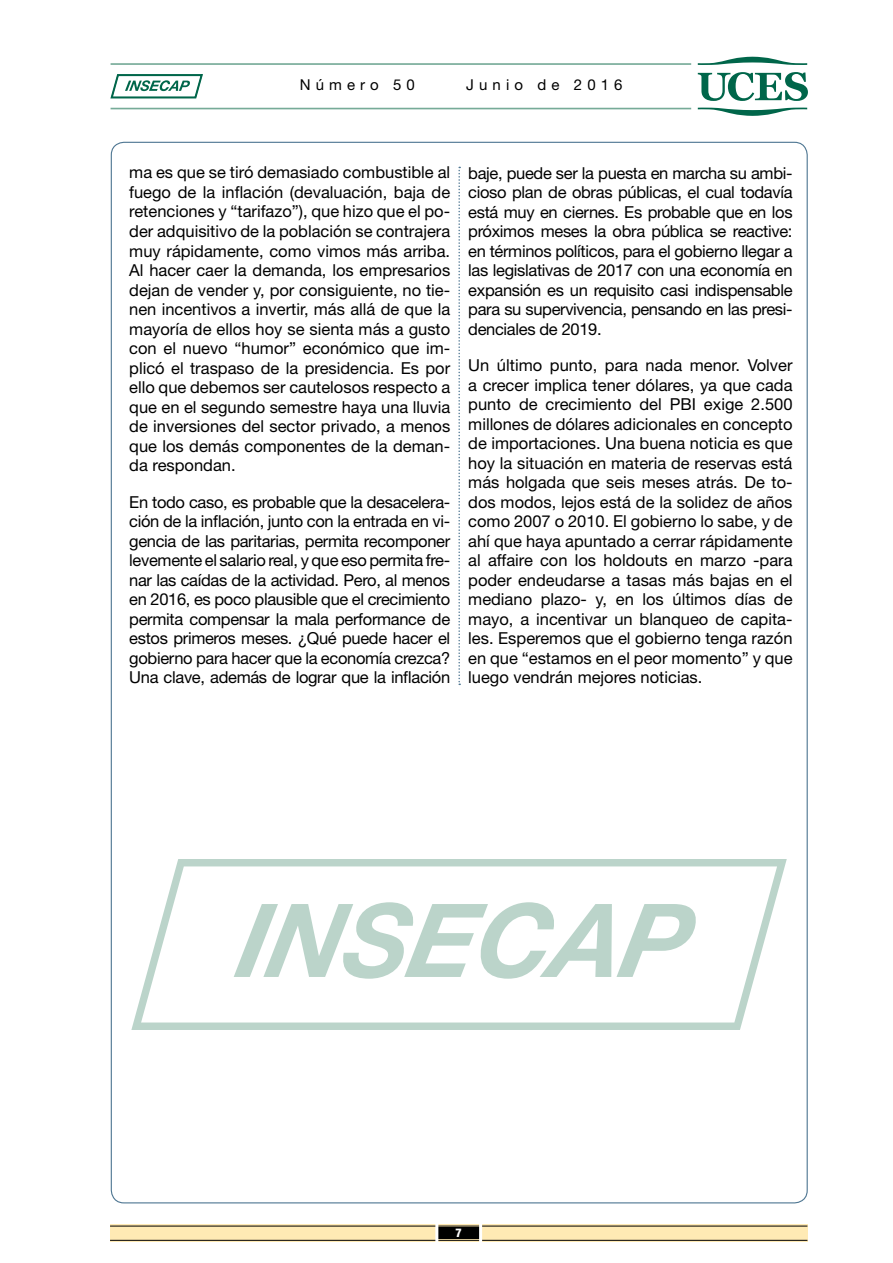
<style>
.page{position:relative;width:893px;height:1263px;background:#fff}
.page>*{position:absolute;margin:0;border:0;box-sizing:border-box;transform-origin:0 0}
.t1{font:16.5px/19.5px "Helvetica Neue LT Std";letter-spacing:-.02em;color:#000;text-align:justify}
.t2{font:15px "Helvetica Neue LT Std";letter-spacing:.34em;color:#000}
.t3{font:800 condensed 12px "Helvetica Neue LT Std";color:#fff}
</style>
<div class="page">
<div style="left:110px;top:1225px;width:697px;height:17px;background:#ffeab4"></div>
<div style="left:437px;top:1227px;width:44px;height:12px;background:#000"></div>
<hr style="left:110px;top:1226px;width:697px;height:1px;background:#000">
<hr style="left:110px;top:1240px;width:697px;height:1px;background:#000">
<hr style="left:435px;top:1223px;width:3px;height:22px;background:#fff">
<hr style="left:479px;top:1224px;width:3px;height:22px;background:#fff">
<svg style="left:110px;top:74px;width:93px;height:25px"></svg>
<svg style="left:698px;top:108px;width:109px;height:8px"></svg>
<svg style="left:698px;top:57px;width:109px;height:8px"></svg>
<svg style="left:698px;top:72px;width:110px;height:29px"></svg>
<hr style="left:111px;top:63px;width:580px;height:2px;background:#76ab98">
<hr style="left:111px;top:108px;width:580px;height:1px;background:#76ab98">
<svg style="left:458px;top:167px;width:2px;height:518px"></svg>
<svg style="left:131px;top:859px;width:656px;height:171px"></svg>
<svg style="left:234px;top:902px;width:464px;height:77px"></svg>
<p class="t2" style="left:300px;top:76px;width:117px">Número 50</p>
<p class="t2" style="left:466px;top:76px;width:158px">Junio de 2016</p>
<p class="t1" style="left:129px;top:163px;width:322px">ma es que se tiró demasiado combustible al fuego de la inflación (devaluación, baja de retenciones y “tarifazo”), que hizo que el po&shy;der adquisitivo de la población se contrajera muy rápidamente, como vimos más arriba.<br>Al hacer caer la demanda, los empresarios dejan de vender y, por consiguiente, no tie&shy;nen incentivos a invertir, más allá de que la mayoría de ellos hoy se sienta más a gusto con el nuevo “humor” económico que im&shy;plicó el traspaso de la presidencia. Es por ello que debemos ser cautelosos respecto a que en el segundo semestre haya una lluvia de inversiones del sector privado, a menos que los demás componentes de la deman&shy;da respondan.</p>
<p class="t1" style="left:129px;top:492px;width:322px">En todo caso, es probable que la desacelera&shy;ción de la inflación, junto con la entrada en vi&shy;gencia de las paritarias, permita recomponer levemente el salario real, y que eso permita fre&shy;nar las caídas de la actividad. Pero, al menos en 2016, es poco plausible que el crecimiento permita compensar la mala performance de estos primeros meses. ¿Qué puede hacer el gobierno para hacer que la economía crezca?<br>Una clave, además de lograr que la inflación</p>
<p class="t1" style="left:468px;top:163px;width:326px">baje, puede ser la puesta en marcha su ambi&shy;cioso plan de obras públicas, el cual todavía está muy en ciernes. Es probable que en los próximos meses la obra pública se reactive: en términos políticos, para el gobierno llegar a las legislativas de 2017 con una economía en expansión es un requisito casi indispensable para su supervivencia, pensando en las presi&shy;denciales de 2019.</p>
<p class="t1" style="left:468px;top:355px;width:326px">Un último punto, para nada menor. Volver a crecer implica tener dólares, ya que cada punto de crecimiento del PBI exige 2.500 millones de dólares adicionales en concepto de importaciones. Una buena noticia es que hoy la situación en materia de reservas está más holgada que seis meses atrás. De to&shy;dos modos, lejos está de la solidez de años como 2007 o 2010. El gobierno lo sabe, y de ahí que haya apuntado a cerrar rápidamente al affaire con los holdouts en marzo -para poder endeudarse a tasas más bajas en el mediano plazo- y, en los últimos días de mayo, a incentivar un blanqueo de capita&shy;les. Esperemos que el gobierno tenga razón en que “estamos en el peor momento” y que luego vendrán mejores noticias.</p>
<p class="t3" style="left:456px;top:1226px;width:8px">7</p>
</div>
